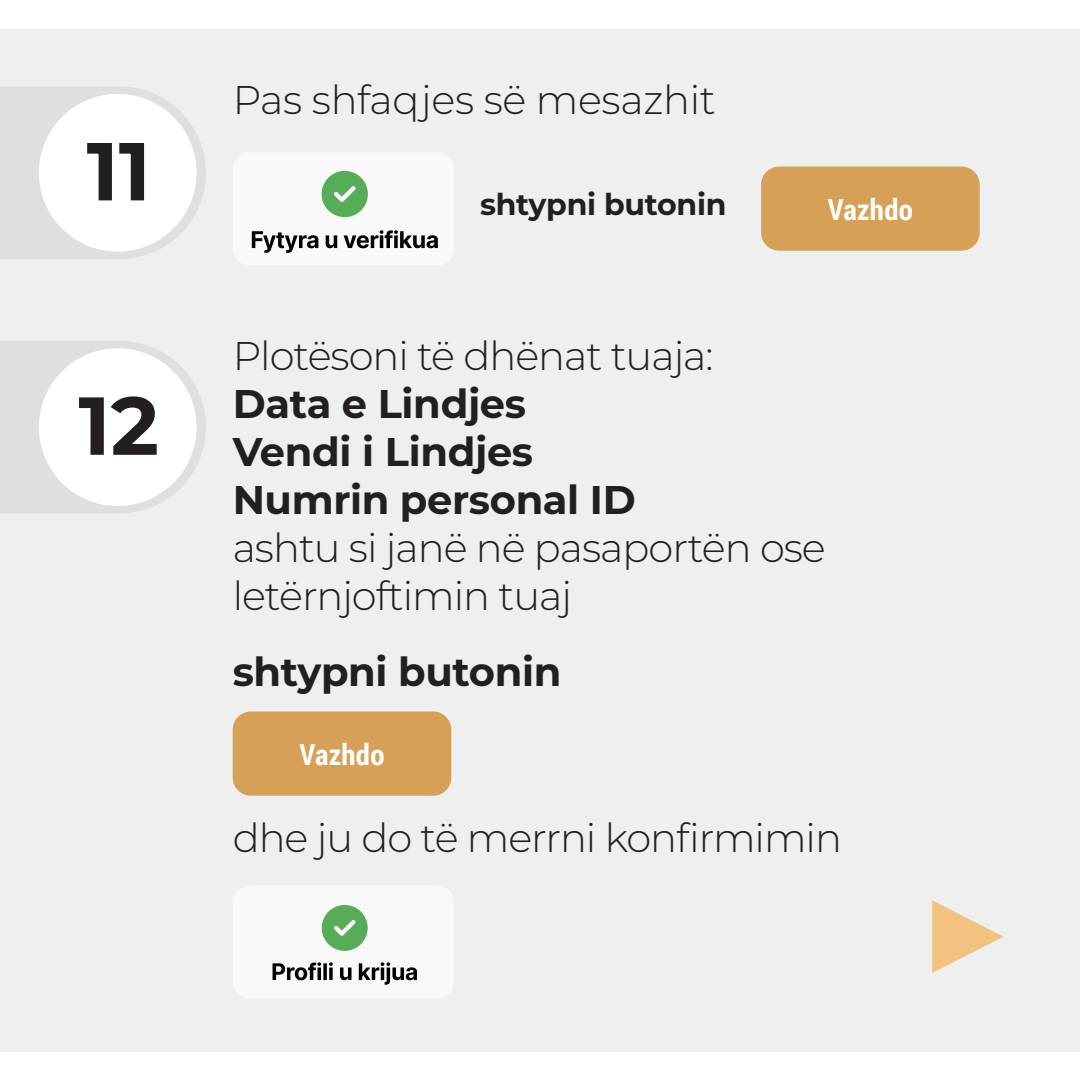
<style>
.page{position:relative;width:1080px;height:1080px;background:#fff}
.page>*{position:absolute;margin:0;border:0;box-sizing:border-box;transform-origin:0 0}
.t1{font:700 82px "Montserrat";color:#231f20}
.t2{font:300 40px/48px "Montserrat";letter-spacing:-.025em;color:#231f20}
.t3{font:700 40px/48px "Montserrat";letter-spacing:-.01em;color:#231f20}
.t4{font:700 30px "Montserrat";letter-spacing:-.01em;color:#231f20}
.t5{font:700 29px "Roboto Condensed";letter-spacing:.01em;color:#fff}
</style>
<div class="page">
<div style="left:0;top:29px;width:1080px;height:1022px;background:#efefef"></div>
<svg style="left:932px;top:900px;width:72px;height:73px"></svg>
<svg style="left:0;top:87px;width:206px;height:172px"></svg>
<div style="left:39px;top:94px;width:158px;height:158px;background:#fff;border-radius:50%"></div>
<svg style="left:0;top:341px;width:206px;height:172px"></svg>
<div style="left:39px;top:348px;width:158px;height:158px;background:#fff;border-radius:50%"></div>
<div style="left:761px;top:167px;width:219px;height:84px;background:#d6a056;border-radius:18px"></div>
<div style="left:233px;top:712px;width:218px;height:84px;background:#d6a056;border-radius:18px"></div>
<div style="left:233px;top:152px;width:221px;height:113px;background:#fff;border-radius:16px"></div>
<svg style="left:322px;top:171px;width:46px;height:46px"></svg>
<svg style="left:252px;top:230px;width:186px;height:23px"></svg>
<div style="left:233px;top:885px;width:221px;height:114px;background:#fff;border-radius:16px"></div>
<svg style="left:322px;top:905px;width:46px;height:46px"></svg>
<svg style="left:273px;top:962px;width:144px;height:23px"></svg>
<h1 class="t1" style="left:87px;top:117px;width:66px">11</h1>
<h1 class="t1" style="left:78px;top:371px;width:82px">12</h1>
<p class="t2" style="left:233px;top:75px;width:485px">Pas shfaqjes së mesazhit</p>
<p class="t4" style="left:480px;top:184px;width:248px">shtypni butonin</p>
<p class="t5" style="left:828px;top:190px;width:87px">Vazhdo</p>
<p class="t2" style="left:233px;top:331px;width:482px">Plotësoni të dhënat tuaja:</p>
<p class="t3" style="left:233px;top:379px;width:405px">Data e Lindjes<br>Vendi i Lindjes<br>Numrin personal ID</p>
<p class="t2" style="left:233px;top:523px;width:595px">ashtu si janë në pasaportën ose letërnjoftimin tuaj</p>
<p class="t3" style="left:233px;top:647px;width:330px">shtypni butonin</p>
<p class="t5" style="left:299px;top:735px;width:87px">Vazhdo</p>
<p class="t2" style="left:233px;top:813px;width:611px">dhe ju do të merrni konfirmimin</p>
</div>
